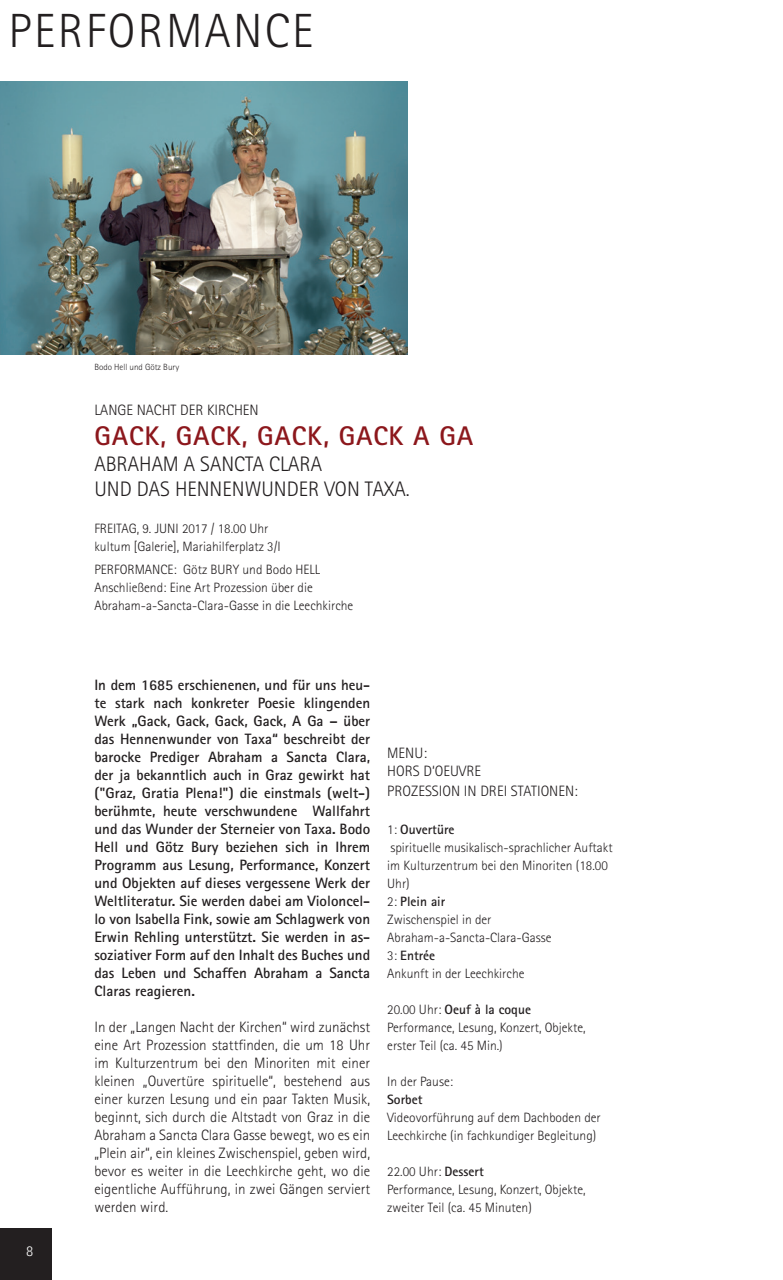
<style>
.page{position:relative;width:783px;height:1280px;background:#fff}
.page>*{position:absolute;margin:0;border:0;box-sizing:border-box;transform-origin:0 0}
.t1{font:300 48px "Rotis Sans Serif";letter-spacing:.05em;color:#231f20}
.t2{font:700 27px "Rotis Sans Serif";letter-spacing:.03em;color:#8c171c}
.t3{font:300 21px/25.5px "Rotis Sans Serif";color:#231f20}
.t4{font:700 15px/18px "Rotis Sans Serif";color:#231f20;text-align:justify}
.t5{font:300 15px/18px "Rotis Sans Serif";color:#231f20;text-align:justify}
.t6{font:300 15px "Rotis Sans Serif";color:#fff}
.t7{font:300 13.5px/18px "Rotis Sans Serif";color:#231f20}
.t8{font:700 13.5px "Rotis Sans Serif";color:#231f20}
.t9{font:300 9px "Rotis Sans Serif";color:#231f20}
.s1{font-weight:700}
</style>
<div class="page">
<div style="left:0;top:1229px;width:51px;height:51px;background:#231f20"></div>
<img style="left:0;top:82px;width:407px;height:272px">
<h1 class="t1" style="left:9px;top:3px;width:306px">PERFORMANCE</h1>
<p class="t9" style="left:94px;top:362px;width:86px">Bodo Hell und Götz Bury</p>
<p class="t5" style="left:94px;top:401px;width:166px">LANGE NACHT DER KIRCHEN</p>
<h2 class="t2" style="left:94px;top:419px;width:380px">GACK, GACK, GACK, GACK A GA</h2>
<h3 class="t3" style="left:94px;top:451px;width:316px">ABRAHAM A SANCTA CLARA<br>UND DAS HENNENWUNDER VON TAXA.</h3>
<p class="t6" style="left:26px;top:1242px;width:9px">8</p>
<p class="t7" style="left:94px;top:520px;width:188px">FREITAG, 9. JUNI 2017 / 18.00 Uhr kultum [Galerie], Mariahilferplatz 3/I</p>
<p class="t7" style="left:94px;top:560px;width:260px">PERFORMANCE: Götz BURY und Bodo HELL<br>Anschließend: Eine Art Prozession über die<br>Abraham-a-Sancta-Clara-Gasse in die Leechkirche</p>
<p class="t4" style="left:94px;top:675px;width:277px">In dem 1685 erschienenen, und für uns heu&shy;te stark nach konkreter Poesie klingenden Werk „Gack, Gack, Gack, Gack, A Ga – über das Hennenwunder von Taxa“ beschreibt der barocke Prediger Abraham a Sancta Clara, der ja bekanntlich auch in Graz gewirkt hat ("Graz, Gratia Plena!") die einstmals (welt-) berühmte, heute verschwundene Wallfahrt und das Wunder der Sterneier von Taxa. Bodo Hell und Götz Bury beziehen sich in Ihrem Programm aus Lesung, Performance, Konzert und Objekten auf dieses vergessene Werk der Weltliteratur. Sie werden dabei am Violoncel&shy;lo von Isabella Fink, sowie am Schlagwerk von Erwin Rehling unterstützt. Sie werden in as&shy;soziativer Form auf den Inhalt des Buches und das Leben und Schaffen Abraham a Sancta Claras reagieren.</p>
<p class="t5" style="left:94px;top:1018px;width:277px">In der „Langen Nacht der Kirchen“ wird zunächst eine Art Prozession stattfinden, die um 18 Uhr im Kulturzentrum bei den Minoriten mit einer kleinen „Ouvertüre spirituelle“, bestehend aus einer kurzen Lesung und ein paar Takten Musik, beginnt, sich durch die Altstadt von Graz in die Abraham a Sancta Clara Gasse bewegt, wo es ein „Plein air“, ein kleines Zwischenspiel, geben wird, bevor es weiter in die Leechkirche geht, wo die eigentliche Aufführung, in zwei Gängen serviert werden wird.</p>
<p class="t5" style="left:387px;top:744px;width:95px">MENU:<br>HORS D‘OEUVRE</p>
<p class="t5" style="left:387px;top:782px;width:192px">PROZESSION IN DREI STATIONEN:</p>
<p class="t7" style="left:387px;top:820px;width:227px">1: <span class="s1">Ouvertüre<br></span>spirituelle musikalisch-sprachlicher Auftakt im Kulturzentrum bei den Minoriten (18.00<br>Uhr)<br>2: <span class="s1">Plein air<br></span>Zwischenspiel in der<br>Abraham-a-Sancta-Clara-Gasse<br>3: <span class="s1">Entrée<br></span>Ankunft in der Leechkirche</p>
<p class="t7" style="left:387px;top:1000px;width:200px">20.00 Uhr: <span class="s1">Oeuf à la coque<br></span>Performance, Lesung, Konzert, Objekte, erster Teil (ca. 45 Min.)</p>
<p class="t7" style="left:387px;top:1072px;width:67px">In der Pause:</p>
<p class="t8" style="left:387px;top:1091px;width:37px">Sorbet</p>
<p class="t7" style="left:387px;top:1108px;width:215px">Videovorführung auf dem Dachboden der<br>Leechkirche (in fachkundiger Begleitung)</p>
<p class="t7" style="left:387px;top:1162px;width:200px">22.00 Uhr: <span class="s1">Dessert<br></span>Performance, Lesung, Konzert, Objekte, zweiter Teil (ca. 45 Minuten)</p>
</div>
